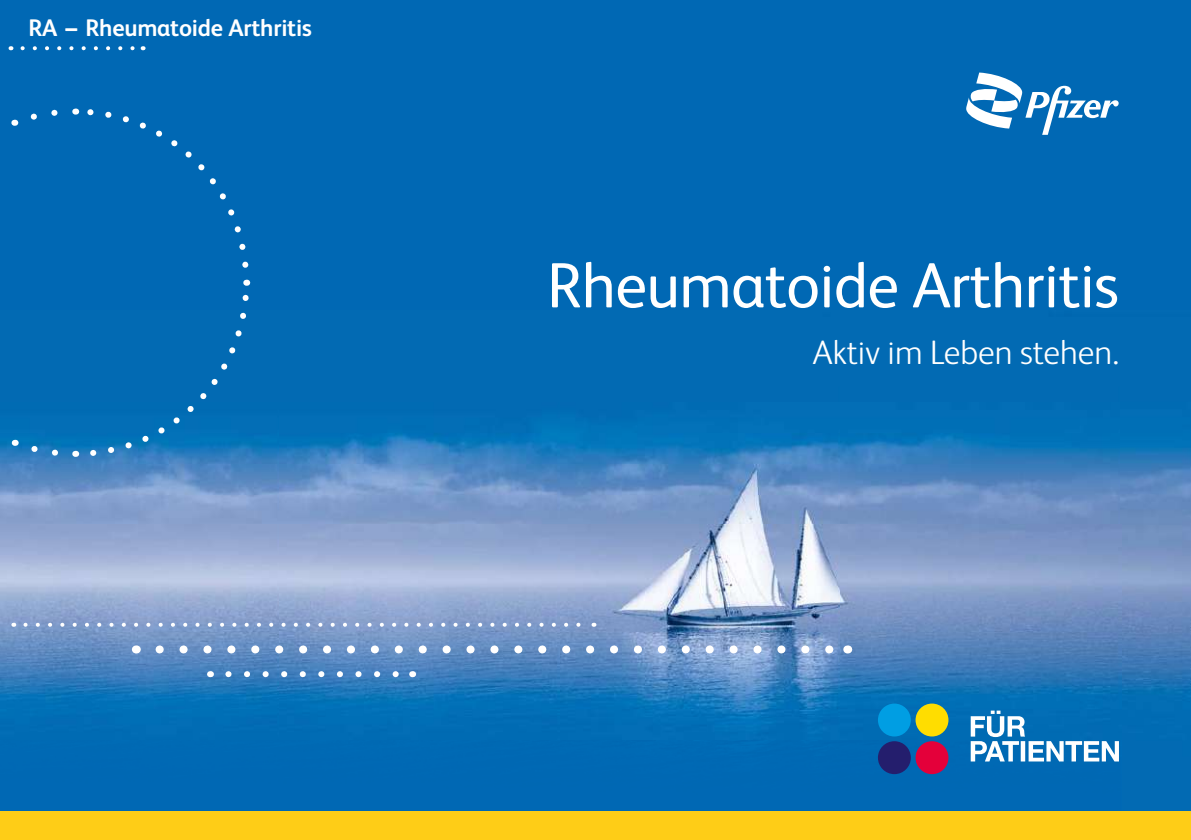
<style>
.page{position:relative;width:1191px;height:840px;background:#fff}
.page>*{position:absolute;margin:0;border:0;box-sizing:border-box;transform-origin:0 0}
.t1{font:64px "FS Albert";letter-spacing:-.01em;color:#fff}
.t2{font:300 34px "FS Albert";color:#fff}
.t3{font:700 24px "FS Albert";letter-spacing:-.01em;color:#fff}
</style>
<div class="page">
<div style="left:0;top:0;width:1191px;height:811px;background:#0068b4"></div>
<img style="left:0;top:418px;width:1191px;height:357px">
<div style="left:0;top:811px;width:1191px;height:28px;background:#fecd17"></div>
<svg style="left:27px;top:441px;width:49px;height:18px"></svg>
<svg style="left:87px;top:279px;width:165px;height:180px"></svg>
<svg style="left:75px;top:108px;width:174px;height:160px"></svg>
<svg style="left:14px;top:109px;width:44px;height:17px"></svg>
<svg style="left:25px;top:622px;width:562px;height:4px;background:#9db2d6"></svg>
<svg style="left:160px;top:645px;width:675px;height:8px;background:#93afd4"></svg>
<svg style="left:228px;top:670px;width:175px;height:6px"></svg>
<svg style="left:23px;top:46px;width:112px;height:4px"></svg>
<div style="left:878px;top:740px;width:33px;height:33px;background:#241e6d;border-radius:50%"></div>
<div style="left:915px;top:740px;width:33px;height:33px;background:#e4003a;border-radius:50%"></div>
<div style="left:915px;top:703px;width:33px;height:33px;background:#fd0;border-radius:50%"></div>
<div style="left:878px;top:703px;width:33px;height:33px;background:#009ee3;border-radius:50%"></div>
<svg style="left:970px;top:710px;width:149px;height:51px"></svg>
<svg style="left:966px;top:72px;width:152px;height:63px"></svg>
<p class="t3" style="left:28px;top:13px;width:285px">RA – Rheumatoide Arthritis</p>
<h1 class="t1" style="left:547px;top:249px;width:573px">Rheumatoide Arthritis</h1>
<h2 class="t2" style="left:813px;top:332px;width:308px">Aktiv im Leben stehen.</h2>
</div>
